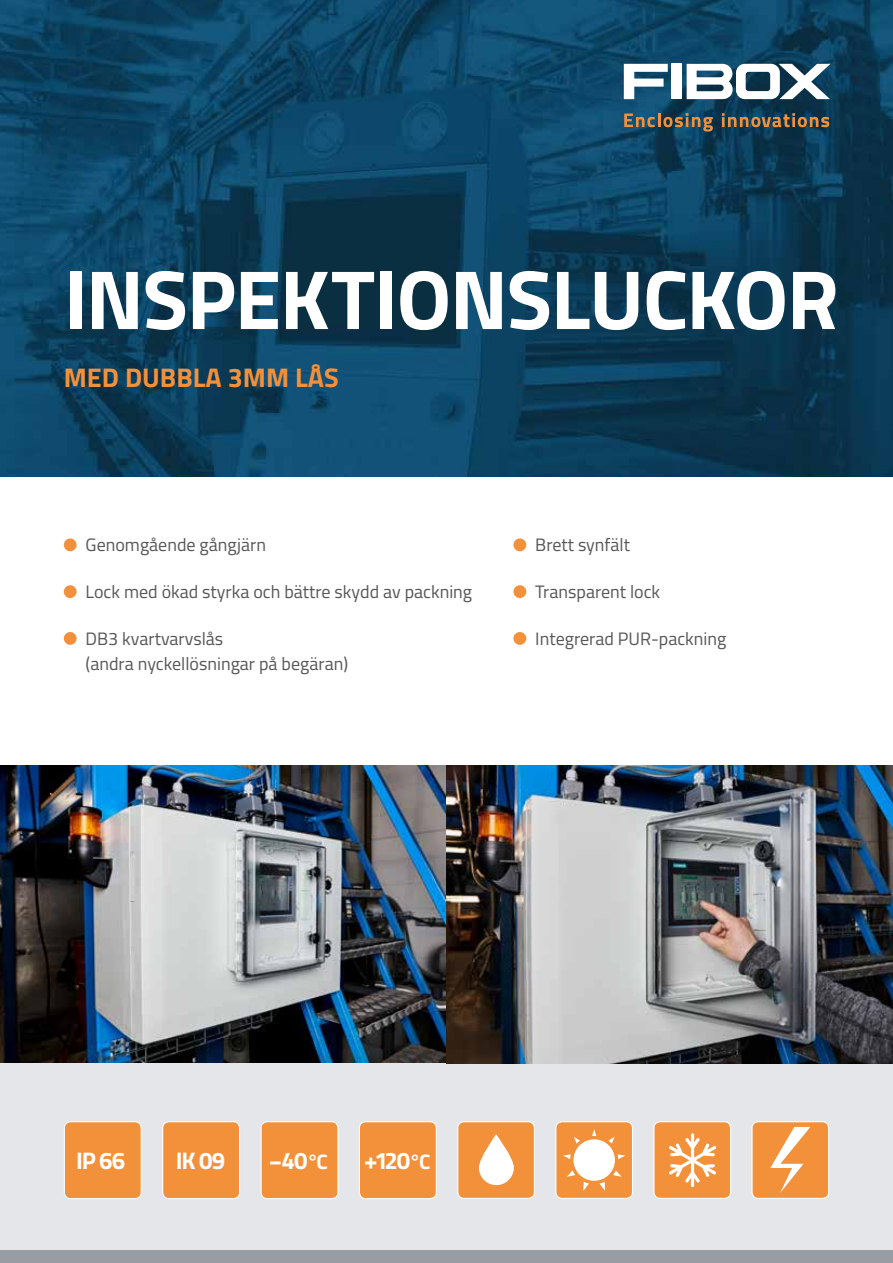
<style>
.page{position:relative;width:893px;height:1263px;background:#fff}
.page>*{position:absolute;margin:0;border:0;box-sizing:border-box;transform-origin:0 0}
.t1{font:700 84px "Cairo";letter-spacing:-.02em;color:#fff}
.t2{font:700 27px "Cairo";color:#f3903a}
.t3{font:700 24px "Cairo";letter-spacing:-.05em;color:#fff}
.t4{font:18px/25.5px "Cairo";color:#575756}
.s1{font-size:21px}
</style>
<div class="page">
<img style="left:0;top:765px;width:893px;height:298px">
<img style="left:0;top:0;width:893px;height:476px">
<div style="left:0;top:1063px;width:893px;height:200px;background:#e5e6e9"></div>
<svg style="left:624px;top:113px;width:89px;height:19px;background:#545c57"></svg>
<svg style="left:722px;top:113px;width:107px;height:14px"></svg>
<div style="left:671px;top:64px;width:11px;height:35px;background:#fff"></div>
<svg style="left:687px;top:64px;width:143px;height:35px"></svg>
<svg style="left:624px;top:64px;width:44px;height:35px"></svg>
<div style="left:0;top:1250px;width:893px;height:13px;background:#989da4"></div>
<div style="left:64px;top:1122px;width:77px;height:77px;background:#f3903a;border-radius:6px"></div>
<div style="left:64px;top:1121px;width:78px;height:78px;border:1px solid #fff;border-radius:6px"></div>
<div style="left:163px;top:1122px;width:77px;height:76px;background:#f3903a;border-radius:6px"></div>
<div style="left:162px;top:1121px;width:78px;height:78px;border:1px solid #fff;border-radius:6px"></div>
<div style="left:261px;top:1122px;width:77px;height:77px;background:#f3903a;border-radius:6px"></div>
<div style="left:261px;top:1121px;width:77px;height:78px;border:1px solid #fff;border-radius:6px"></div>
<div style="left:359px;top:1122px;width:77px;height:77px;background:#f3903a;border-radius:6px"></div>
<div style="left:359px;top:1121px;width:78px;height:78px;border:1px solid #fff;border-radius:6px"></div>
<div style="left:458px;top:1122px;width:76px;height:76px;background:#f3903a;border-radius:6px"></div>
<div style="left:457px;top:1121px;width:78px;height:78px;border:1px solid #fff;border-radius:6px"></div>
<svg style="left:479px;top:1135px;width:34px;height:50px"></svg>
<div style="left:479px;top:1135px;width:35px;height:50px;border:1px solid #fff;border-radius:17px"></div>
<div style="left:556px;top:1122px;width:76px;height:76px;background:#f3903a;border-radius:6px"></div>
<div style="left:555px;top:1121px;width:78px;height:78px;border:1px solid #fff;border-radius:6px"></div>
<div style="left:573px;top:1139px;width:42px;height:42px;background:#fff;border-radius:50%"></div>
<svg style="left:608px;top:1137px;width:7px;height:7px"></svg>
<svg style="left:592px;top:1129px;width:4px;height:7px"></svg>
<svg style="left:618px;top:1154px;width:7px;height:5px"></svg>
<svg style="left:574px;top:1137px;width:6px;height:7px"></svg>
<svg style="left:583px;top:1182px;width:6px;height:9px"></svg>
<svg style="left:613px;top:1170px;width:9px;height:7px"></svg>
<svg style="left:599px;top:1182px;width:6px;height:9px"></svg>
<svg style="left:563px;top:1154px;width:8px;height:5px"></svg>
<svg style="left:567px;top:1170px;width:8px;height:7px"></svg>
<div style="left:654px;top:1122px;width:77px;height:76px;background:#f3903a;border-radius:6px"></div>
<div style="left:653px;top:1121px;width:78px;height:78px;border:1px solid #fff;border-radius:6px"></div>
<svg style="left:669px;top:1133px;width:48px;height:55px"></svg>
<div style="left:752px;top:1122px;width:77px;height:76px;background:#f3903a;border-radius:6px"></div>
<div style="left:751px;top:1121px;width:78px;height:78px;border:1px solid #fff;border-radius:6px"></div>
<svg style="left:770px;top:1127px;width:40px;height:66px"></svg>
<div style="left:64px;top:538px;width:13px;height:13px;background:#f3903a;border-radius:50%"></div>
<div style="left:64px;top:585px;width:13px;height:13px;background:#f3903a;border-radius:50%"></div>
<div style="left:64px;top:632px;width:13px;height:13px;background:#f3903a;border-radius:50%"></div>
<div style="left:513px;top:538px;width:13px;height:13px;background:#f3903a;border-radius:50%"></div>
<div style="left:513px;top:585px;width:13px;height:13px;background:#f3903a;border-radius:50%"></div>
<div style="left:513px;top:632px;width:13px;height:13px;background:#f3903a;border-radius:50%"></div>
<h1 class="t1" style="left:64px;top:231px;width:777px">INSPEKTIONSLUCKOR</h1>
<h2 class="t2" style="left:64px;top:355px;width:276px">MED DUBBLA 3MM LÅS</h2>
<p class="t4" style="left:86px;top:532px;width:182px">Genomgående gångjärn</p>
<p class="t4" style="left:86px;top:579px;width:388px">Lock med ökad styrka och bättre skydd av packning</p>
<p class="t4" style="left:86px;top:626px;width:264px">DB3 kvartvarvslås<br>(andra nyckellösningar på begäran)</p>
<p class="t4" style="left:535px;top:532px;width:96px">Brett synfält</p>
<p class="t4" style="left:535px;top:579px;width:126px">Transparent lock</p>
<p class="t4" style="left:535px;top:626px;width:193px">Integrerad PUR-packning</p>
<h3 class="t3" style="left:76px;top:1141px;width:51px">IP 66</h3>
<h3 class="t3" style="left:176px;top:1141px;width:51px">IK 09</h3>
<h3 class="t3" style="left:269px;top:1141px;width:61px">−40<span class="s1">°C</span></h3>
<h3 class="t3" style="left:364px;top:1141px;width:68px">+120<span class="s1">°C</span></h3>
</div>
